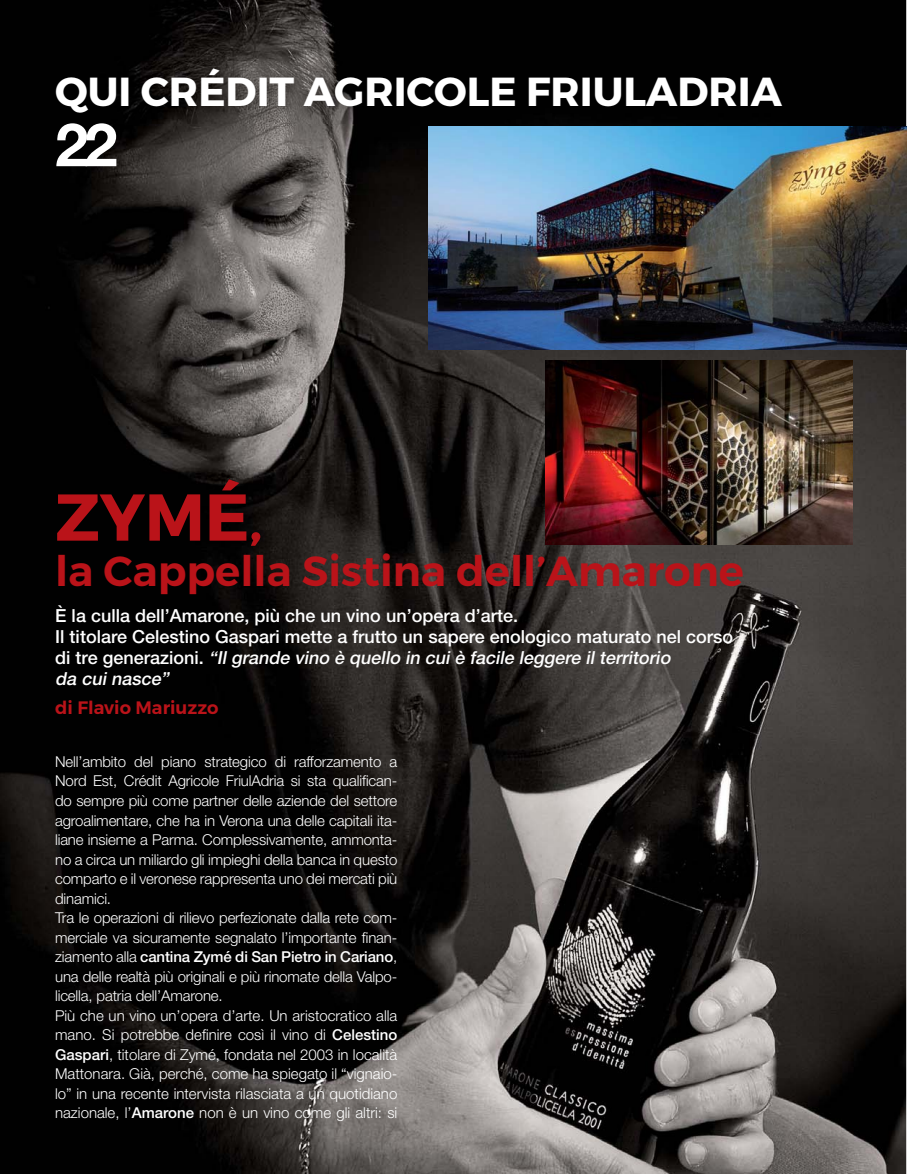
<style>
.page{position:relative;width:919px;height:1174px;background:#fff}
.page>*{position:absolute;margin:0;border:0;box-sizing:border-box;transform-origin:0 0}
.t1{font:700 66px "Montserrat";color:#ba1319}
.t2{font:700 60px "Helvetica Neue LT Std";color:#fff}
.t3{font:600 42px "Montserrat";color:#ba1319}
.t4{font:700 40.5px "Montserrat";color:#fff}
.t5{font:500 18px/21px "Helvetica Neue LT Std";color:#fff}
.t6{font:600 18px "Montserrat";color:#ba1319}
.t7{font:300 15px/19.5px "Helvetica Neue LT Std";letter-spacing:-.01em;color:#fff}
.s1{font-size:53.55px}
.s2{font-style:italic}
.s3{font-weight:500}
</style>
<div class="page">
<img style="left:0;top:0;width:906px;height:1173px">
<img style="left:49px;top:62px;width:743px;height:62px">
<img style="left:428px;top:126px;width:478px;height:224px">
<img style="left:546px;top:360px;width:306px;height:184px">
<h3 class="t4" style="left:55px;top:68px;width:728px">QUI CRÉDIT AGRICOLE FRIULADRIA</h3>
<h2 class="t2" style="left:55px;top:122px;width:64px">22</h2>
<h1 class="t1" style="left:55px;top:478px;width:208px">ZYMÉ<span class="s1">,</span></h1>
<h3 class="t3" style="left:55px;top:546px;width:690px">la Cappella Sistina dell’Amarone</h3>
<p class="t5" style="left:55px;top:607px;width:679px">È la culla dell’Amarone, più che un vino un’opera d’arte.<br>Il titolare Celestino Gaspari mette a frutto un sapere enologico maturato nel corso d i t re g e n e ra z i o n i . <span class="s2">“Il grande vino è quello in cui è facile leggere il territorio<br>da cui nasce”</span></p>
<p class="t6" style="left:55px;top:697px;width:165px">di Flavio Mariuzzo</p>
<p class="t7" style="left:55px;top:753px;width:344px">Nell’ambito del piano strategico di rafforzamento a Nord Est, Crédit Agricole FriulAdria si sta qualifican&shy;do sempre più come partner delle aziende del settore agroalimentare, che ha in Verona una delle capitali ita&shy;liane insieme a Parma. Complessivamente, ammonta&shy;no a circa un miliardo gli impieghi della banca in questo comparto e il veronese rappresenta uno dei mercati più dinamici.<br>Tra le operazioni di rilievo perfezionate dalla rete com&shy;merciale va sicuramente segnalato l’importante finan&shy;ziamento alla <span class="s3">cantina Zymé di San Pietro in Cariano</span>, una delle realtà più originali e più rinomate della Valpo&shy;licella, patria dell’Amarone.<br>Più che un vino un’opera d’arte. Un aristocratico alla mano. Si potrebbe definire così il vino di <span class="s3">Celestino Gaspari</span>, titolare di Zymé, fondata nel 2003 in località Mattonara. Già, perché, come ha spiegato il “vignaio&shy;lo” in una recente intervista rilasciata a un quotidiano nazionale, l’<span class="s3">Amarone</span> non è un vino come gli altri: si</p>
</div>
